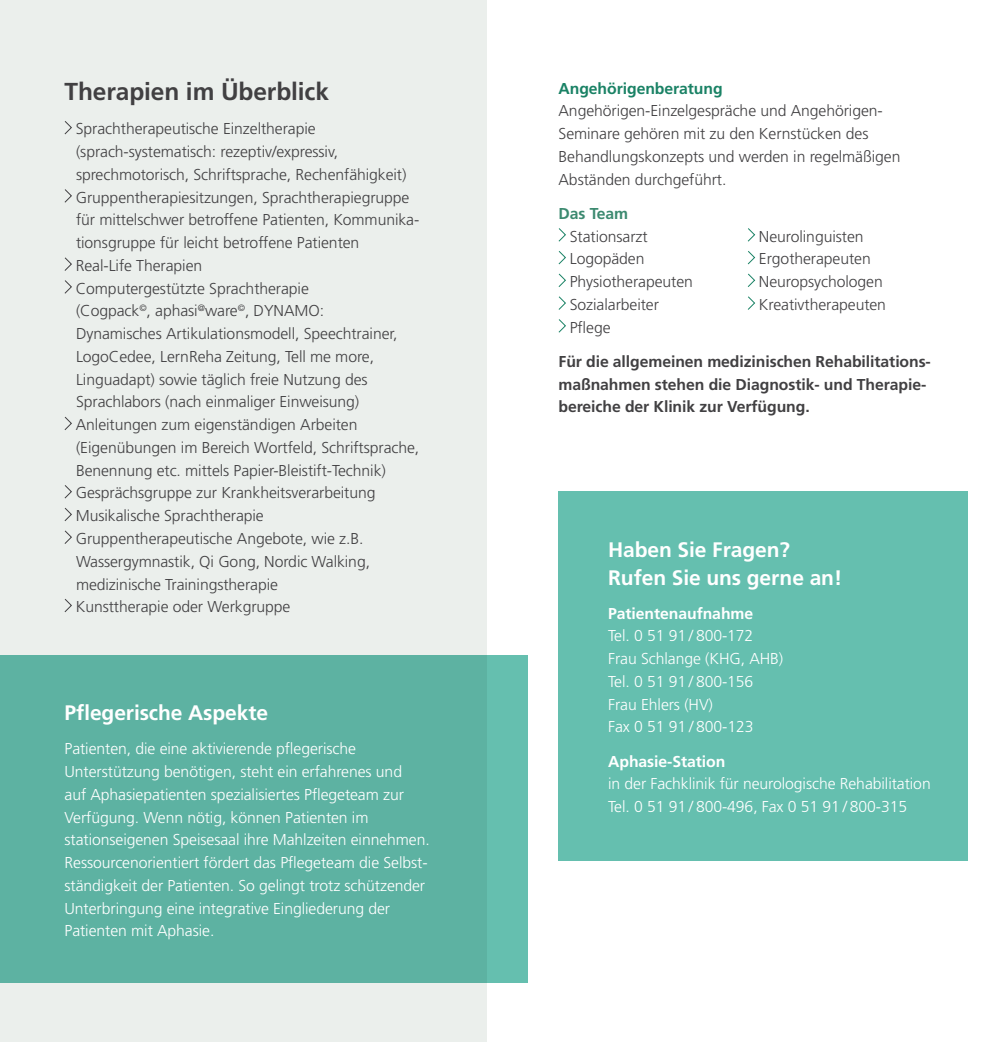
<style>
.page{position:relative;width:993px;height:1042px;background:#fff}
.page>*{position:absolute;margin:0;border:0;box-sizing:border-box;transform-origin:0 0}
.t1{font:700 24.5px "Frutiger LT";letter-spacing:-.005em;color:#414042}
.t2{font:700 21px/28px "Frutiger LT";letter-spacing:-.005em;color:#fff}
.t3{font:300 15.75px/22.8px "Frutiger LT";letter-spacing:-.005em;color:#414042}
.t4{font:300 15.75px/22.8px "Frutiger LT";letter-spacing:-.005em;color:#fff}
.t5{font:700 15.75px/22.8px "Frutiger LT";letter-spacing:-.005em;color:#414042}
.t6{font:700 15.75px "Frutiger LT";letter-spacing:-.005em;color:#fff}
.t7{font:700 15.75px "Frutiger LT";letter-spacing:-.005em;color:#1a8265}
.t8{font:700 15.75px "Frutiger LT";color:#3c8a70}
</style>
<div class="page">
<div style="left:0;top:0;width:486px;height:1042px;background:#ebefec"></div>
<div style="left:558px;top:491px;width:409px;height:370px;background:#65bfaf"></div>
<svg style="left:64px;top:121px;width:8px;height:14px"></svg>
<svg style="left:64px;top:189px;width:8px;height:14px"></svg>
<svg style="left:64px;top:257px;width:8px;height:14px"></svg>
<svg style="left:64px;top:280px;width:8px;height:14px"></svg>
<svg style="left:64px;top:416px;width:8px;height:14px"></svg>
<svg style="left:64px;top:485px;width:8px;height:14px"></svg>
<svg style="left:64px;top:507px;width:8px;height:14px"></svg>
<svg style="left:64px;top:530px;width:8px;height:14px"></svg>
<svg style="left:64px;top:599px;width:8px;height:14px"></svg>
<svg style="left:558px;top:228px;width:8px;height:14px"></svg>
<svg style="left:747px;top:228px;width:8px;height:14px"></svg>
<svg style="left:558px;top:251px;width:8px;height:14px"></svg>
<svg style="left:747px;top:251px;width:8px;height:14px"></svg>
<svg style="left:558px;top:273px;width:8px;height:14px"></svg>
<svg style="left:747px;top:273px;width:8px;height:14px"></svg>
<svg style="left:558px;top:296px;width:8px;height:14px"></svg>
<svg style="left:747px;top:296px;width:8px;height:14px"></svg>
<svg style="left:558px;top:319px;width:8px;height:14px"></svg>
<div style="left:0;top:655px;width:527px;height:327px;background:#5db2a2"></div>
<h1 class="t1" style="left:64px;top:77px;width:266px">Therapien im Überblick</h1>
<p class="t3" style="left:76px;top:118px;width:345px">Sprachtherapeutische Einzeltherapie (sprach-systematisch: rezeptiv/expressiv, sprechmotorisch, Schriftsprache, Rechenfähigkeit)<br>Gruppentherapiesitzungen, Sprachtherapiegruppe für mittelschwer betroffene Patienten, Kommunika&shy;tionsgruppe für leicht betroffene Patienten Real-Life Therapien<br>Computergestützte Sprachtherapie<br>(Cogpack<sup>©</sup>, aphasi<sup>@</sup>ware<sup>©</sup>, DYNAMO:<br>Dynamisches Artikulationsmodell, Speechtrainer, LogoCedee, LernReha Zeitung, Tell me more, Linguadapt) sowie täglich freie Nutzung des Sprachlabors (nach einmaliger Einweisung)<br>Anleitungen zum eigenständigen Arbeiten (Eigenübungen im Bereich Wortfeld, Schriftsprache, Benennung etc. mittels Papier-Bleistift-Technik)<br>Gesprächsgruppe zur Krankheitsverarbeitung Musikalische Sprachtherapie Gruppentherapeutische Angebote, wie z.B.<br>Wassergymnastik, Qi Gong, Nordic Walking, medizinische Trainingstherapie<br>Kunsttherapie oder Werkgruppe</p>
<h2 class="t2" style="left:64px;top:699px;width:205px">Pflegerische Aspekte</h2>
<p class="t4" style="left:64px;top:738px;width:366px">Patienten, die eine aktivierende pflegerische Unterstützung benötigen, steht ein erfahrenes und<br>auf Aphasiepatienten spezialisiertes Pflegeteam zur Verfügung. Wenn nötig, können Patienten im stationseigenen Speisesaal ihre Mahlzeiten einnehmen.<br>Ressourcenorientiert fördert das Pflegeteam die Selbst&shy;ständigkeit der Patienten. So gelingt trotz schützender Unterbringung eine integrative Eingliederung der Patienten mit Aphasie.</p>
<p class="t7" style="left:558px;top:79px;width:165px">Angehörigenberatung</p>
<p class="t3" style="left:558px;top:100px;width:343px">Angehörigen-Einzelgespräche und Angehörigen-Seminare gehören mit zu den Kernstücken des Behandlungskonzepts und werden in regelmäßigen Abständen durchgeführt.</p>
<p class="t8" style="left:558px;top:204px;width:71px">Das Team</p>
<p class="t3" style="left:569px;top:225px;width:79px">Stationsarzt</p>
<p class="t3" style="left:758px;top:225px;width:106px">Neurolinguisten</p>
<p class="t3" style="left:569px;top:248px;width:76px">Logopäden</p>
<p class="t3" style="left:758px;top:248px;width:113px">Ergotherapeuten</p>
<p class="t3" style="left:569px;top:270px;width:125px">Physiotherapeuten</p>
<p class="t3" style="left:758px;top:270px;width:125px">Neuropsychologen</p>
<p class="t3" style="left:569px;top:293px;width:91px">Sozialarbeiter</p>
<p class="t3" style="left:758px;top:293px;width:128px">Kreativtherapeuten</p>
<p class="t3" style="left:569px;top:316px;width:42px">Pflege</p>
<p class="t5" style="left:558px;top:350px;width:374px">Für die allgemeinen medizinischen Rehabilitations&shy;maßnahmen stehen die Diagnostik- und Therapie&shy;bereiche der Klinik zur Verfügung.</p>
<h2 class="t2" style="left:608px;top:535px;width:235px">Haben Sie Fragen?<br>Rufen Sie uns gerne an!</h2>
<p class="t6" style="left:608px;top:604px;width:146px">Patientenaufnahme</p>
<p class="t4" style="left:608px;top:625px;width:176px">Tel. 0 51 91 / 800-172<br>Frau Schlange (KHG, AHB)<br>Tel. 0 51 91 / 800-156<br>Frau Ehlers (HV)<br>Fax 0 51 91 / 800-123</p>
<p class="t6" style="left:608px;top:752px;width:119px">Aphasie-Station</p>
<p class="t4" style="left:608px;top:773px;width:324px">in der Fachklinik für neurologische Rehabilitation<br>Tel. 0 51 91 / 800-496, Fax 0 51 91 / 800-315</p>
</div>
